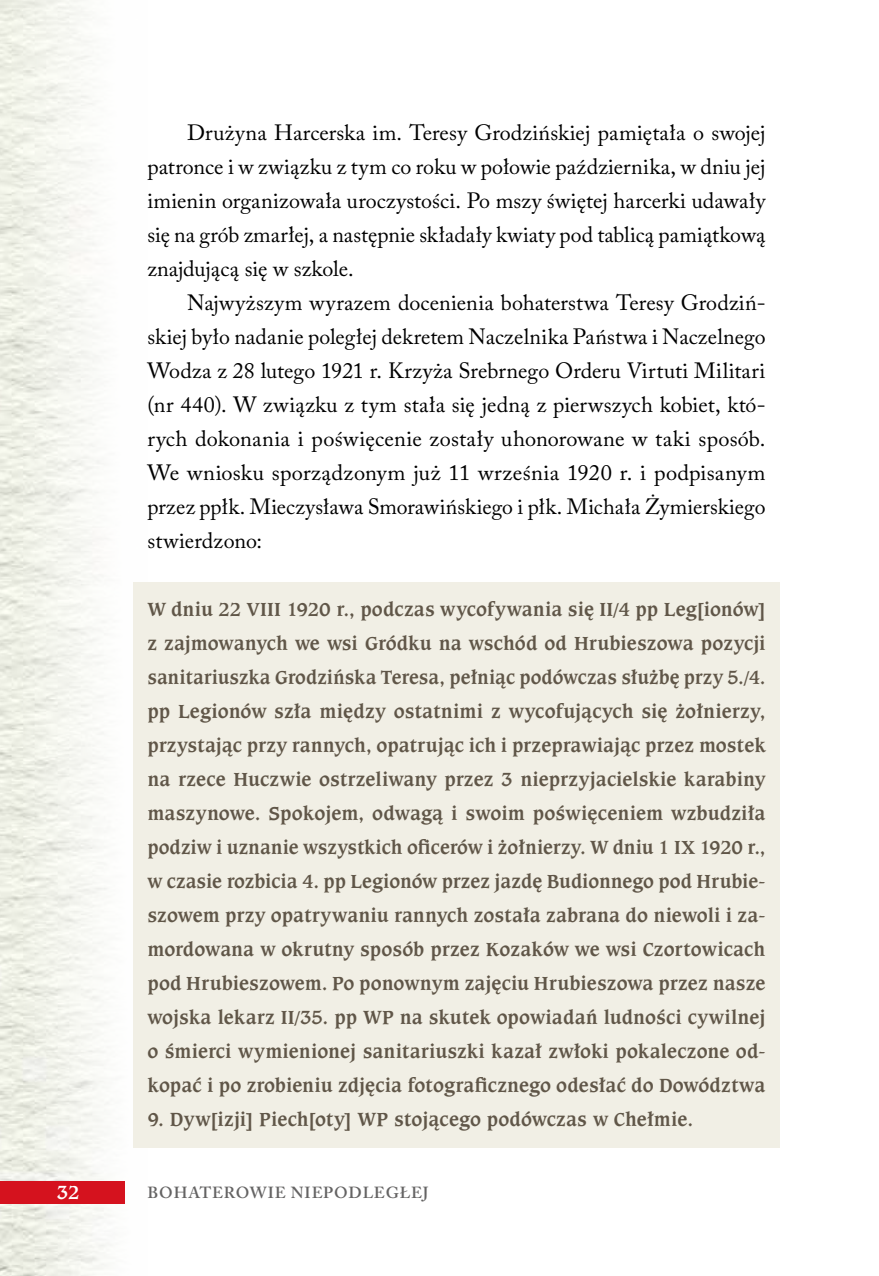
<style>
.page{position:relative;width:879px;height:1276px;background:#fff}
.page>*{position:absolute;margin:0;border:0;box-sizing:border-box;transform-origin:0 0}
.t1{font:22px/34px "Adobe Caslon Pro";letter-spacing:.005em;color:#000;text-align:justify}
.t2{font:700 20px/34px "Caxton Bk EU";color:#605648;text-align:justify}
.t3{font:700 20px "Caxton Bk EU";color:#fff}
.t4{font:600 16px "Adobe Caslon Pro";letter-spacing:.055em;color:#646363}
</style>
<div class="page">
<img style="left:0;top:0;width:147px;height:1276px">
<div style="left:0;top:1181px;width:125px;height:22px;background:#d5121e"></div>
<div style="left:133px;top:582px;width:647px;height:565px;background:#f1efe5"></div>
<p class="t1" style="left:147px;top:115px;width:619px;text-indent:40px">Drużyna Harcerska im. Teresy Grodzińskiej pamiętała o swojej patronce i w związku z tym co roku w połowie października, w dniu jej imienin organizowała uroczystości. Po mszy świętej harcerki udawały się na grób zmarłej, a następnie składały kwiaty pod tablicą pamiątkową znajdującą się w szkole.</p>
<p class="t1" style="left:147px;top:285px;width:619px;text-indent:40px">Najwyższym wyrazem docenienia bohaterstwa Teresy Grodziń&shy;skiej było nadanie poległej dekretem Naczelnika Państwa i Naczelnego Wodza z 28 lutego 1921 r. Krzyża Srebrnego Orderu Virtuti Militari (nr 440). W związku z tym stała się jedną z pierwszych kobiet, któ&shy;rych dokonania i poświęcenie zostały uhonorowane w taki sposób.<br>We wniosku sporządzonym już 11 września 1920 r. i podpisanym przez ppłk. Mieczysława Smorawińskiego i płk. Michała Żymierskiego stwierdzono:</p>
<p class="t2" style="left:147px;top:593px;width:620px">W dniu 22 VIII 1920 r., podczas wycofywania się II/4 pp Leg[ionów] z zajmowanych we wsi Gródku na wschód od Hrubieszowa pozycji sanitariuszka Grodzińska Teresa, pełniąc podówczas służbę przy 5./4. pp Legionów szła między ostatnimi z wycofujących się żołnierzy, przystając przy rannych, opatrując ich i przeprawiając przez mostek na rzece Huczwie ostrzeliwany przez 3 nieprzyjacielskie karabiny maszynowe. Spokojem, odwagą i swoim poświęceniem wzbudziła podziw i uznanie wszystkich oficerów i żołnierzy. W dniu 1 IX 1920 r., w czasie rozbicia 4. pp Legionów przez jazdę Budionnego pod Hrubie&shy;szowem przy opatrywaniu rannych została zabrana do niewoli i za&shy;mordowana w okrutny sposób przez Kozaków we wsi Czortowicach pod Hrubieszowem. Po ponownym zajęciu Hrubieszowa przez nasze wojska lekarz II/35. pp WP na skutek opowiadań ludności cywilnej o śmierci wymienionej sanitariuszki kazał zwłoki pokaleczone od&shy;kopać i po zrobieniu zdjęcia fotograficznego odesłać do Dowództwa</p>
<p class="t2" style="left:147px;top:1103px;width:547px">9. Dyw[izji] Piech[oty] WP stojącego podówczas w Chełmie.</p>
<p class="t3" style="left:57px;top:1179px;width:25px">32</p>
<p class="t4" style="left:148px;top:1183px;width:282px">BOHATEROWIE NIEPODLEGŁEJ</p>
</div>
